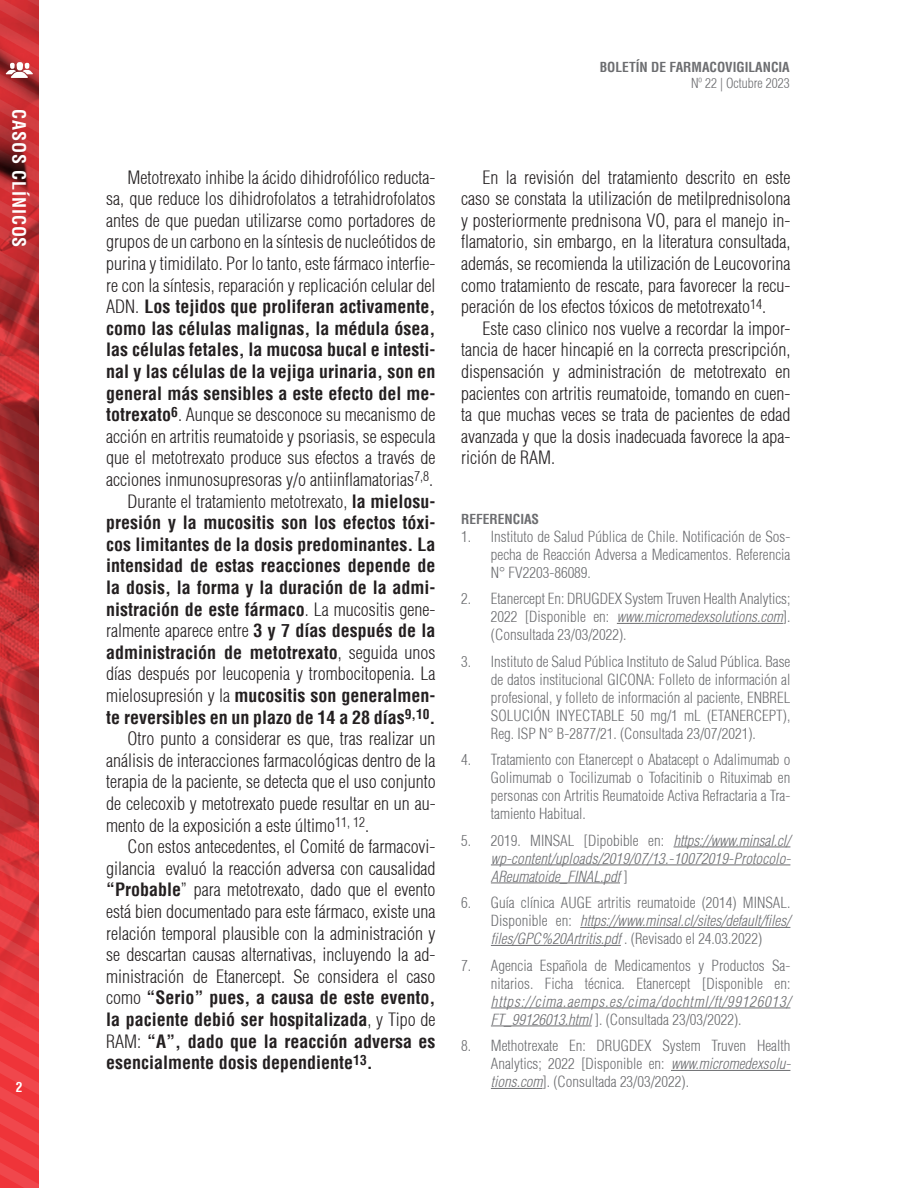
<style>
.page{position:relative;width:918px;height:1188px;background:#fff}
.page>*{position:absolute;margin:0;border:0;box-sizing:border-box;transform-origin:0 0}
.t1{font:300 condensed 18px/21.6px "Helvetica";color:#231f20;text-align:justify}
.t2{font:700 condensed 18px "Helvetica";color:#231f20}
.t3{font:700 condensed 18px "Helvetica";letter-spacing:.05em;color:#fff}
.t4{font:300 condensed 15px/18px "Helvetica";color:#6c6d70;text-align:justify}
.t5{font:italic 300 condensed 15px/18px "Helvetica";letter-spacing:.01em;color:#6c6d70;text-align:justify}
.t6{font:italic 300 condensed 15px/18px "Helvetica";letter-spacing:.055em;color:#6c6d70}
.t7{font:700 condensed 13.5px "Helvetica";color:#6c6d70}
.t8{font:300 condensed 13.5px "Helvetica";color:#6c6d70}
.t9{font:700 condensed 13.5px "Helvetica";color:#fff}
.s1{font-weight:300}
.s2{font-weight:700}
.s3{font-style:italic}
.s4{font-style:normal}
</style>
<div class="page">
<svg style="left:0;top:0;width:39px;height:1188px;background:#c43236"></svg>
<hr style="left:617px;top:623px;width:166px;height:1px;background:#6c6d70">
<hr style="left:674px;top:847px;width:116px;height:1px;background:#6c6d70">
<hr style="left:491px;top:865px;width:299px;height:1px;background:#6c6d70">
<hr style="left:491px;top:883px;width:129px;height:1px;background:#6c6d70">
<hr style="left:580px;top:927px;width:210px;height:1px;background:#6c6d70">
<hr style="left:491px;top:945px;width:130px;height:1px;background:#6c6d70">
<hr style="left:491px;top:1008px;width:299px;height:1px;background:#6c6d70">
<hr style="left:491px;top:1026px;width:101px;height:1px;background:#6c6d70">
<hr style="left:671px;top:1070px;width:119px;height:1px;background:#6c6d70">
<hr style="left:491px;top:1088px;width:52px;height:1px;background:#6c6d70">
<p class="t3" style="left:30px;top:109px;width:140px;rotate:90deg">CASOS CLÍNICOS</p>
<p class="t9" style="left:16px;top:1078px;width:8px">2</p>
<p class="t7" style="left:600px;top:59px;width:192px">BOLETÍN DE FARMACOVIGILANCIA</p>
<p class="t8" style="left:691px;top:75px;width:100px">Nº 22 | Octubre 2023</p>
<p class="t1" style="left:128px;top:166px;width:310px">Metotrexato inhibe la ácido dihidrofólico reducta-</p>
<p class="t1" style="left:106px;top:188px;width:331px">sa, que reduce los dihidrofolatos a tetrahidrofolatos</p>
<p class="t1" style="left:106px;top:209px;width:331px">antes de que puedan utilizarse como portadores de</p>
<p class="t1" style="left:106px;top:231px;width:331px">grupos de un carbono en la síntesis de nucleótidos de</p>
<p class="t1" style="left:106px;top:253px;width:331px">purina y timidilato. Por lo tanto, este fármaco interfie-</p>
<p class="t1" style="left:106px;top:274px;width:331px">re con la síntesis, reparación y replicación celular del</p>
<p class="t2" style="left:106px;top:295px;width:331px"><span class="s1">ADN.</span> Los tejidos que proliferan activamente,</p>
<p class="t2" style="left:106px;top:317px;width:331px">como las células malignas, la médula ósea,</p>
<p class="t2" style="left:106px;top:339px;width:331px">las células fetales, la mucosa bucal e intesti-</p>
<p class="t2" style="left:106px;top:360px;width:331px">nal y las células de la vejiga urinaria, son en</p>
<p class="t2" style="left:106px;top:382px;width:331px">general más sensibles a este efecto del me-</p>
<p class="t1" style="left:106px;top:404px;width:331px"><span class="s2">totrexato</span><sup>6</sup>. Aunque se desconoce su mecanismo de</p>
<p class="t1" style="left:106px;top:425px;width:331px">acción en artritis reumatoide y psoriasis, se especula</p>
<p class="t1" style="left:106px;top:447px;width:331px">que el metotrexato produce sus efectos a través de</p>
<p class="t1" style="left:106px;top:469px;width:328px">acciones inmunosupresoras y/o antiinflamatorias<sup>7,8</sup>.</p>
<p class="t1" style="left:128px;top:490px;width:310px">Durante el tratamiento metotrexato, <span class="s2">la mielosu-</span></p>
<p class="t2" style="left:106px;top:511px;width:331px">presión y la mucositis son los efectos tóxi-</p>
<p class="t2" style="left:106px;top:533px;width:331px">cos limitantes de la dosis predominantes. La</p>
<p class="t2" style="left:106px;top:555px;width:331px">intensidad de estas reacciones depende de</p>
<p class="t2" style="left:106px;top:576px;width:331px">la dosis, la forma y la duración de la admi-</p>
<p class="t2" style="left:106px;top:598px;width:331px">nistración de este fármaco<span class="s1">. La mucositis gene-</span></p>
<p class="t1" style="left:106px;top:620px;width:331px">ralmente aparece entre <span class="s2">3 y 7 días después de la</span></p>
<p class="t2" style="left:106px;top:641px;width:331px">administración de metotrexato<span class="s1">, seguida unos</span></p>
<p class="t1" style="left:106px;top:663px;width:331px">días después por leucopenia y trombocitopenia. La</p>
<p class="t2" style="left:106px;top:684px;width:331px"><span class="s1">mielosupresión y la</span> mucositis son generalmen-</p>
<p class="t2" style="left:106px;top:706px;width:331px">te reversibles en un plazo de 14 a 28 días<sup>9,10</sup>.</p>
<p class="t1" style="left:128px;top:728px;width:310px">Otro punto a considerar es que, tras realizar un</p>
<p class="t1" style="left:106px;top:749px;width:331px">análisis de interacciones farmacológicas dentro de la</p>
<p class="t1" style="left:106px;top:771px;width:331px">terapia de la paciente, se detecta que el uso conjunto</p>
<p class="t1" style="left:106px;top:793px;width:331px">de celecoxib y metotrexato puede resultar en un au-</p>
<p class="t1" style="left:106px;top:814px;width:264px">mento de la exposición a este último<sup>11,</sup> <sup>12</sup>.</p>
<p class="t1" style="left:128px;top:836px;width:310px">Con estos antecedentes, el Comité de farmacovi-</p>
<p class="t1" style="left:106px;top:857px;width:331px">gilancia evaluó la reacción adversa con causalidad</p>
<p class="t1" style="left:106px;top:879px;width:331px"><span class="s2">“Probable</span>” para metotrexato, dado que el evento</p>
<p class="t1" style="left:106px;top:901px;width:331px">está bien documentado para este fármaco, existe una</p>
<p class="t1" style="left:106px;top:922px;width:331px">relación temporal plausible con la administración y</p>
<p class="t1" style="left:106px;top:944px;width:331px">se descartan causas alternativas, incluyendo la ad-</p>
<p class="t1" style="left:106px;top:965px;width:331px">ministración de Etanercept. Se considera el caso</p>
<p class="t2" style="left:106px;top:987px;width:331px"><span class="s1">como</span> “Serio” pues, a causa de este evento,</p>
<p class="t2" style="left:106px;top:1008px;width:331px">la paciente debió ser hospitalizada<span class="s1">, y Tipo de</span></p>
<p class="t2" style="left:106px;top:1030px;width:331px"><span class="s1">RAM:</span> “A”, dado que la reacción adversa es</p>
<p class="t2" style="left:106px;top:1051px;width:268px">esencialmente dosis dependiente<sup>13</sup>.</p>
<p class="t1" style="left:461px;top:166px;width:331px;text-indent:21px">En la revisión del tratamiento descrito en este caso se constata la utilización de metilprednisolona y posteriormente prednisona VO, para el manejo in&shy;flamatorio, sin embargo, en la literatura consultada, además, se recomienda la utilización de Leucovorina como tratamiento de rescate, para favorecer la recu&shy;peración de los efectos tóxicos de metotrexato<sup>14</sup>.</p>
<p class="t1" style="left:461px;top:317px;width:331px;text-indent:21px">Este caso clinico nos vuelve a recordar la impor&shy;tancia de hacer hincapié en la correcta prescripción, dispensación y administración de metotrexato en pacientes con artritis reumatoide, tomando en cuen&shy;ta que muchas veces se trata de pacientes de edad avanzada y que la dosis inadecuada favorece la apa&shy;rición de RAM.</p>
<p class="t7" style="left:461px;top:510px;width:80px">REFERENCIAS</p>
<p class="t4" style="left:491px;top:527px;width:301px;text-indent:-30px">1. Instituto de Salud Pública de Chile. Notificación de Sos&shy;pecha de Reacción Adversa a Medicamentos. Referencia N° FV2203-86089.</p>
<p class="t4" style="left:491px;top:590px;width:301px;text-indent:-30px">2. Etanercept En: DRUGDEX System Truven Health Analytics; 2022 [Disponible en: <span class="s3">www.micromedexsolutions.com</span>]. (Consultada 23/03/2022).</p>
<p class="t4" style="left:491px;top:652px;width:301px;text-indent:-30px">3. Instituto de Salud Pública Instituto de Salud Pública. Base de datos institucional GICONA: Folleto de información al profesional, y folleto de información al paciente, ENBREL SOLUCIÓN INYECTABLE 50 mg/1 mL (ETANERCEPT), Reg. ISP N° B-2877/21. (Consultada 23/07/2021).</p>
<p class="t4" style="left:491px;top:751px;width:301px;text-indent:-30px">4. Tratamiento con Etanercept o Abatacept o Adalimumab o Golimumab o Tocilizumab o Tofacitinib o Rituximab en personas con Artritis Reumatoide Activa Refractaria a Tra&shy;tamiento Habitual.</p>
<p class="t5" style="left:491px;top:831px;width:302px;text-indent:-30px"><span class="s4">5. 2019. MINSAL [Dipobible en:</span> https://www.minsal.cl/ wp-content/uploads/2019/07/13.-10072019-Protocolo-AReumatoide_FINAL.pdf <span class="s4">]</span></p>
<p class="t4" style="left:491px;top:894px;width:301px;text-indent:-30px">6. Guía clínica AUGE artritis reumatoide (2014) MINSAL.<br>Disponible en: <span class="s3">https://www.minsal.cl/sites/default/files/ files/GPC%20Artritis.pdf</span> . (Revisado el 24.03.2022)</p>
<p class="t4" style="left:461px;top:956px;width:331px;text-align:right">7. Agencia Española de Medicamentos y Productos Sa&shy;nitarios. Ficha técnica. Etanercept [Disponible en:</p>
<p class="t6" style="left:491px;top:992px;width:301px">https://cima.aemps.es/cima/dochtml/ft/99126013/<br>FT_99126013.html <span class="s4">]. (Consultada 23/03/2022).</span></p>
<p class="t4" style="left:491px;top:1037px;width:302px;text-indent:-30px">8. Methotrexate En: DRUGDEX System Truven Health Analytics; 2022 [Disponible en: <span class="s3">www.micromedexsolu&shy;tions.com</span>]. (Consultada 23/03/2022).</p>
</div>
